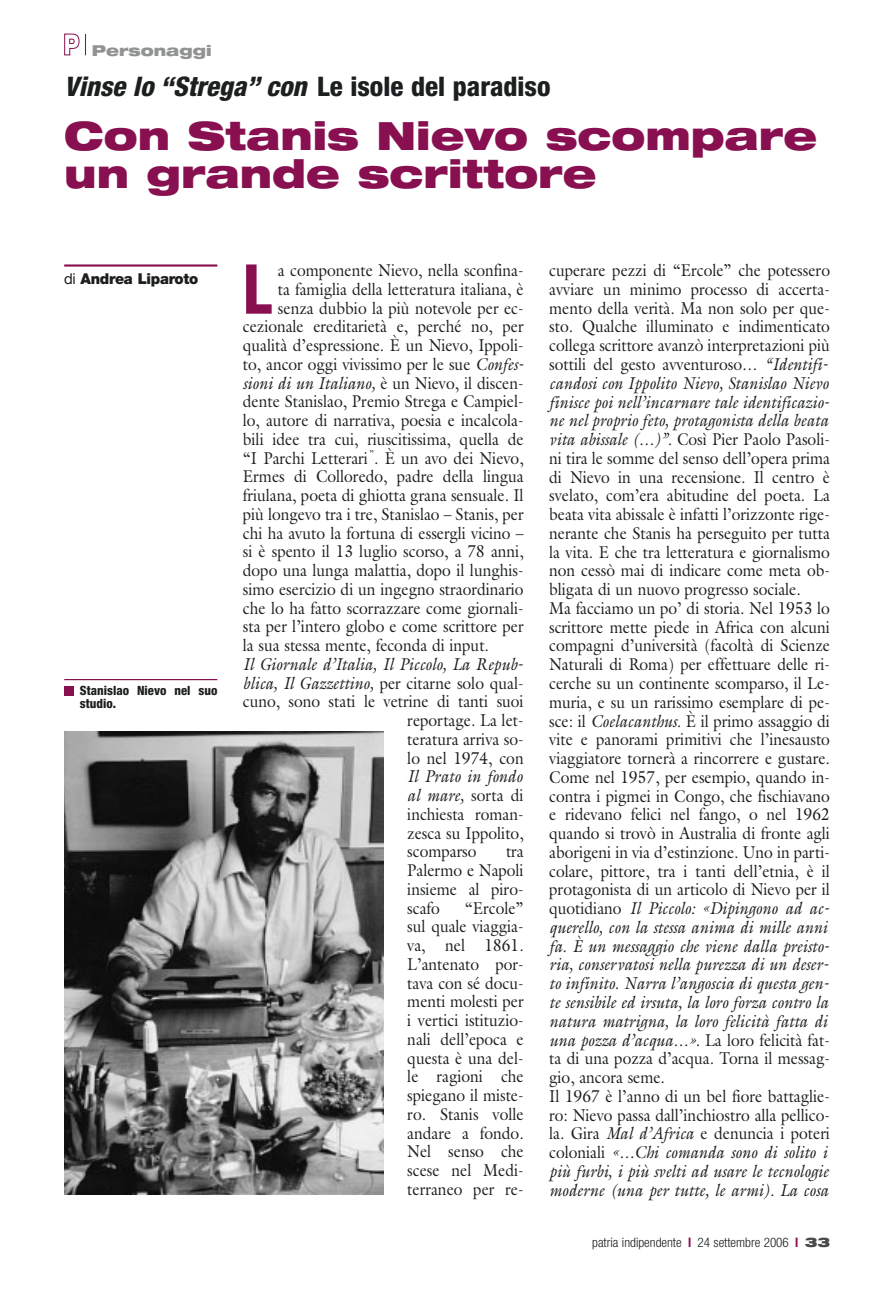
<style>
.page{position:relative;width:893px;height:1296px;background:#fff}
.page>*{position:absolute;margin:0;border:0;box-sizing:border-box;transform-origin:0 0}
.t1{font:800 condensed 69px "Helvetica Neue";color:#880f50;scale:.9 1}
.t2{font:900 expanded 39px/37.5px "Helvetica Neue";color:#880f50}
.t3{font:italic 800 condensed 27px "Helvetica Neue";color:#1c1f20}
.t4{font:17.25px/18.8px "Galliard";color:#1c1f20;text-align:justify;scale:.9 1}
.t5{font:italic 17.25px "Galliard";color:#1c1f20;scale:.9 1}
.t6{font:900 15px "Helvetica Neue";letter-spacing:-.02em;color:#1c1f20}
.t7{font:900 expanded 15px "Helvetica Neue";color:#909293}
.t8{font:300 condensed 13.2px "Helvetica Neue";color:#1c1f20}
.t9{font:800 condensed 12.75px/12.8px "Helvetica Neue";color:#1c1f20}
.s1{font-style:normal}
.s2{font-weight:400}
.s3{font-style:italic}
.s4{font-weight:700;color:#880f50}
.s5{font-weight:900;font-stretch:expanded;color:#47494a}
</style>
<div class="page">
<svg style="left:64px;top:33px;width:22px;height:23px"></svg>
<img style="left:64px;top:731px;width:319px;height:464px">
<hr style="left:64px;top:679px;width:153px;height:1px;background:#880f50">
<div style="left:64px;top:686px;width:9px;height:9px;background:#880f50"></div>
<hr style="left:64px;top:264px;width:153px;height:3px;background:#880f50">
<p class="t7" style="left:92px;top:45px;width:121px">Personaggi</p>
<h3 class="t3" style="left:64px;top:77px;width:488px">Vinse lo “Strega” con <span class="s1">Le isole del paradiso</span></h3>
<h2 class="t2" style="left:64px;top:121px;width:754px">Con Stanis Nievo scompare un grande scrittore</h2>
<p class="t6" style="left:64px;top:273px;width:136px"><span class="s2">di</span> Andrea Liparoto</p>
<p class="t9" style="left:80px;top:685px;width:139px">Stanislao Nievo nel suo studio.</p>
<h1 class="t1" style="left:243px;top:264px;width:33px">L</h1>
<p class="t4" style="left:278px;top:263px;width:274px">a componente Nievo, nella sconfina-</p>
<p class="t4" style="left:278px;top:281px;width:274px">ta famiglia della letteratura italiana, è</p>
<p class="t4" style="left:278px;top:300px;width:274px">senza dubbio la più notevole per ec-</p>
<p class="t4" style="left:243px;top:319px;width:313px">cezionale ereditarietà e, perché no, per</p>
<p class="t4" style="left:243px;top:338px;width:313px">qualità d’espressione. È un Nievo, Ippoli-</p>
<p class="t4" style="left:243px;top:356px;width:313px">to, ancor oggi vivissimo per le sue <span class="s3">Confes-</span></p>
<p class="t5" style="left:243px;top:376px;width:313px">sioni di un Italiano, <span class="s1">è un Nievo, il discen-</span></p>
<p class="t4" style="left:243px;top:394px;width:313px">dente Stanislao, Premio Strega e Campiel-</p>
<p class="t4" style="left:243px;top:413px;width:313px">lo, autore di narrativa, poesia e incalcola-</p>
<p class="t4" style="left:243px;top:431px;width:313px">bili idee tra cui, riuscitissima, quella de</p>
<p class="t4" style="left:243px;top:450px;width:313px">“I Parchi Letterari <sup>”</sup>. È un avo dei Nievo,</p>
<p class="t4" style="left:243px;top:469px;width:313px">Ermes di Colloredo, padre della lingua</p>
<p class="t4" style="left:243px;top:488px;width:313px">friulana, poeta di ghiotta grana sensuale. Il</p>
<p class="t4" style="left:243px;top:506px;width:313px">più longevo tra i tre, Stanislao – Stanis, per</p>
<p class="t4" style="left:243px;top:525px;width:313px">chi ha avuto la fortuna di essergli vicino –</p>
<p class="t4" style="left:243px;top:544px;width:313px">si è spento il 13 luglio scorso, a 78 anni,</p>
<p class="t4" style="left:243px;top:563px;width:313px">dopo una lunga malattia, dopo il lunghis-</p>
<p class="t4" style="left:243px;top:581px;width:313px">simo esercizio di un ingegno straordinario</p>
<p class="t4" style="left:243px;top:600px;width:313px">che lo ha fatto scorrazzare come giornali-</p>
<p class="t4" style="left:243px;top:619px;width:313px">sta per l’intero globo e come scrittore per</p>
<p class="t4" style="left:243px;top:638px;width:275px">la sua stessa mente, feconda di input.</p>
<p class="t4" style="left:243px;top:656px;width:313px;text-align:right"><span class="s3">Il Giornale d’Italia, Il Piccolo, La Repub&shy;blica, Il Gazzettino,</span> per citarne solo qual&shy;cuno, sono stati le vetrine di tanti suoi reportage. La let-<br>teratura arriva so-<br>lo nel 1974, con</p>
<p class="t4" style="left:407px;top:769px;width:131px"><span class="s3">Il Prato in fondo al mare,</span> sorta di inchiesta roman&shy;zesca su Ippolito, scomparso</p>
<p class="t4" style="left:407px;top:844px;width:131px;text-indent:99px">tra Palermo e Napoli insieme al piro&shy;scafo</p>
<p class="t4" style="left:407px;top:900px;width:131px;text-indent:58px">“Ercole” sul quale viaggia&shy;va, nel 1861.<br>L’antenato por&shy;tava con sé docu&shy;menti molesti per i vertici istituzio&shy;nali dell’epoca e questa è una del&shy;le ragioni che spiegano il miste&shy;ro. Stanis volle andare a fondo.<br>Nel senso che scese nel Medi&shy;terraneo per re-</p>
<p class="t4" style="left:549px;top:263px;width:313px;text-align:left">cuperare pezzi di “Ercole” che potessero avviare un minimo processo di accerta&shy;mento della verità. Ma non solo per que&shy;sto. Qualche illuminato e indimenticato collega scrittore avanzò interpretazioni più sottili del gesto avventuroso… <span class="s3">“Identifi&shy;candosi con Ippolito Nievo, Stanislao Nievo finisce poi nell’incarnare tale identificazio&shy;ne nel proprio feto, protagonista della beata vita abissale (…)”.</span> Così Pier Paolo Pasoli&shy;ni tira le somme del senso dell’opera prima di Nievo in una recensione. Il centro è svelato, com’era abitudine del poeta. La beata vita abissale è infatti l’orizzonte rige&shy;nerante che Stanis ha perseguito per tutta la vita. E che tra letteratura e giornalismo non cessò mai di indicare come meta ob&shy;bligata di un nuovo progresso sociale.<br>Ma facciamo un po’ di storia. Nel 1953 lo scrittore mette piede in Africa con alcuni compagni d’università (facoltà di Scienze Naturali di Roma) per effettuare delle ri&shy;cerche su un continente scomparso, il Le&shy;muria, e su un rarissimo esemplare di pe&shy;sce: il <span class="s3">Coelacanthus.</span> È il primo assaggio di vite e panorami primitivi che l’inesausto viaggiatore tornerà a rincorrere e gustare.<br>Come nel 1957, per esempio, quando in&shy;contra i pigmei in Congo, che fischiavano e ridevano felici nel fango, o nel 1962 quando si trovò in Australia di fronte agli aborigeni in via d’estinzione. Uno in parti&shy;colare, pittore, tra i tanti dell’etnia, è il protagonista di un articolo di Nievo per il quotidiano <span class="s3">Il Piccolo: «Dipingono ad ac&shy;querello, con la stessa anima di mille anni fa. È un messaggio che viene dalla preisto&shy;ria, conservatosi nella purezza di un deser&shy;to infinito. Narra l’angoscia di questa gen&shy;te sensibile ed irsuta, la loro forza contro la natura matrigna, la loro felicità fatta di una pozza d’acqua…».</span> La loro felicità fat&shy;ta di una pozza d’acqua. Torna il messag&shy;gio, ancora seme.<br>Il 1967 è l’anno di un bel fiore battaglie&shy;ro: Nievo passa dall’inchiostro alla pellico&shy;la. Gira <span class="s3">Mal d’Africa</span> e denuncia i poteri coloniali <span class="s3">«…Chi comanda sono di solito i più furbi, i più svelti ad usare le tecnologie moderne (una per tutte, le armi). La cosa</span></p>
<p class="t8" style="left:592px;top:1238px;width:239px">patria indipendente <span class="s4">l</span> 24 settembre 2006 <span class="s4">l</span> <span class="s5">33</span></p>
</div>
